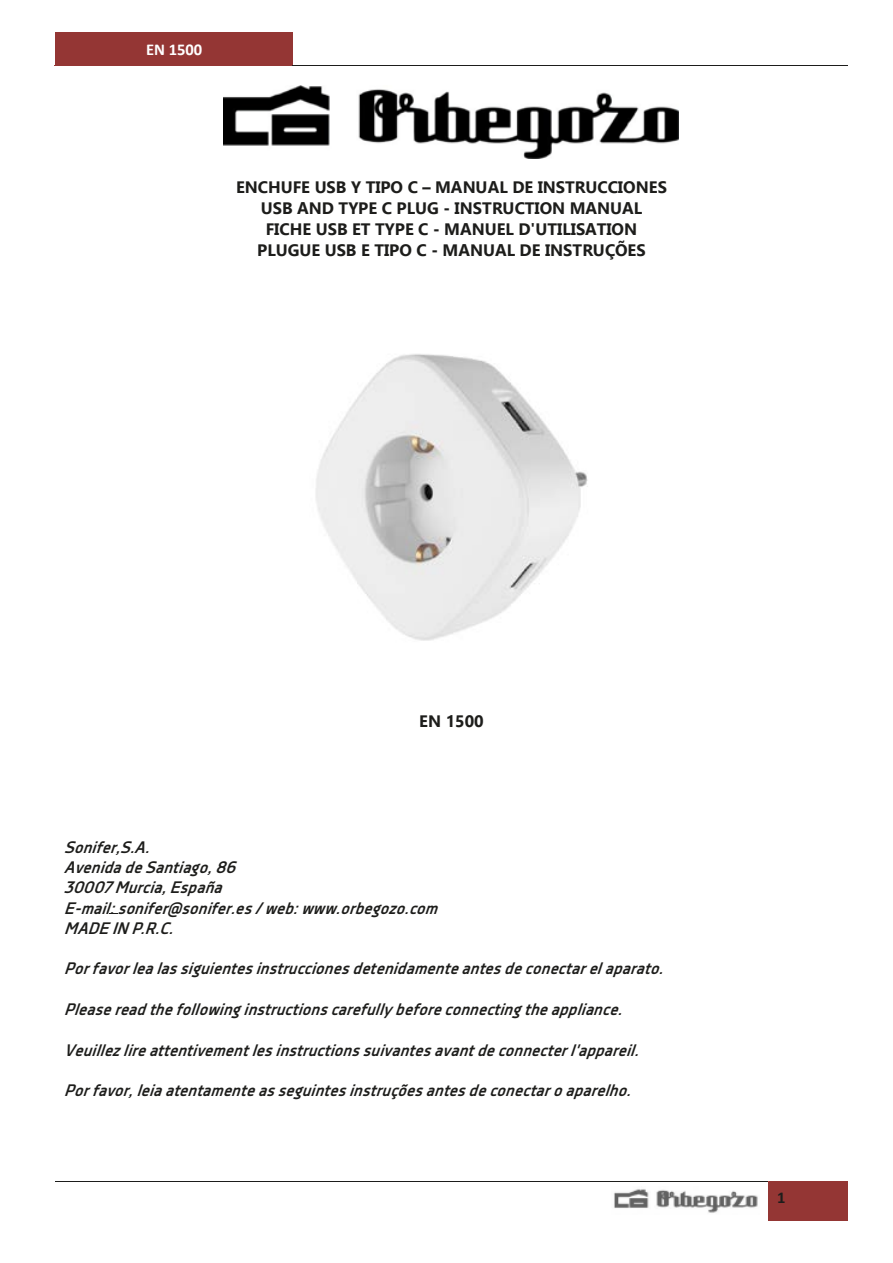
<style>
.page{position:relative;width:893px;height:1263px;background:#fff}
.page>*{position:absolute;margin:0;border:0;box-sizing:border-box;transform-origin:0 0}
.t1{font:italic 700 16.5px/20.2px "Decima Nova";color:#1d1d1b}
.t2{font:700 16.5px/21px "Ebrima";color:#1d1d1b;text-align:center}
.t3{font:700 16.5px "Calibri";color:#fff}
.t4{font:700 16.5px "Calibri";color:#1d1d1b}
</style>
<div class="page">
<div style="left:55px;top:32px;width:238px;height:7px;background:#943634"></div>
<div style="left:55px;top:39px;width:9px;height:20px;background:#943634"></div>
<div style="left:284px;top:39px;width:9px;height:20px;background:#943634"></div>
<div style="left:64px;top:39px;width:220px;height:20px;background:#943634"></div>
<div style="left:55px;top:59px;width:238px;height:6px;background:#943634"></div>
<hr style="left:54px;top:65px;width:239px;height:1px;background:#943634">
<hr style="left:293px;top:65px;width:555px;height:1px;background:#1d1d1b">
<div style="left:768px;top:1182px;width:80px;height:5px;background:#943634"></div>
<div style="left:768px;top:1187px;width:9px;height:20px;background:#943634"></div>
<div style="left:839px;top:1187px;width:9px;height:20px;background:#943634"></div>
<div style="left:768px;top:1207px;width:80px;height:13px;background:#943634"></div>
<div style="left:777px;top:1187px;width:62px;height:20px;background:#943634"></div>
<hr style="left:55px;top:1181px;width:714px;height:1px;background:#1d1d1b">
<hr style="left:769px;top:1181px;width:79px;height:1px;background:#c0504d">
<img style="left:614px;top:1189px;width:144px;height:24px">
<img style="left:223px;top:86px;width:456px;height:72px">
<img style="left:316px;top:354px;width:272px;height:287px">
<p class="t3" style="left:146px;top:38px;width:58px">EN 1500</p>
<p class="t2" style="left:236px;top:176px;width:433px">ENCHUFE USB Y TIPO C – MANUAL DE INSTRUCCIONES USB AND TYPE C PLUG - INSTRUCTION MANUAL FICHE USB ET TYPE C - MANUEL D'UTILISATION PLUGUE USB E TIPO C - MANUAL DE INSTRUÇÕES</p>
<p class="t2" style="left:419px;top:710px;width:66px">EN 1500</p>
<p class="t1" style="left:64px;top:837px;width:381px">Sonifer,S.A.<br>AvenidadeSantiago,86<br>30007Murcia,España<br>E-mail:sonifer@sonifer.es /web:www.orbegozo.com<br>MADEINP.R.C.</p>
<p class="t1" style="left:64px;top:958px;width:607px">Porfavorlealassiguientesinstruccionesdetenidamenteantesdeconectarel aparato.</p>
<p class="t1" style="left:64px;top:999px;width:566px">Pleasereadthefollowinginstructionscarefullybeforeconnectingtheappliance.</p>
<p class="t1" style="left:64px;top:1040px;width:582px">Veuillezlireattentivementlesinstructionssuivantesavantdeconnecterl'appareil.</p>
<p class="t1" style="left:64px;top:1080px;width:574px">Porfavor,leiaatentamenteasseguintesinstruçõesantesdeconectaroaparelho.</p>
<p class="t4" style="left:777px;top:1185px;width:10px">1</p>
</div>
